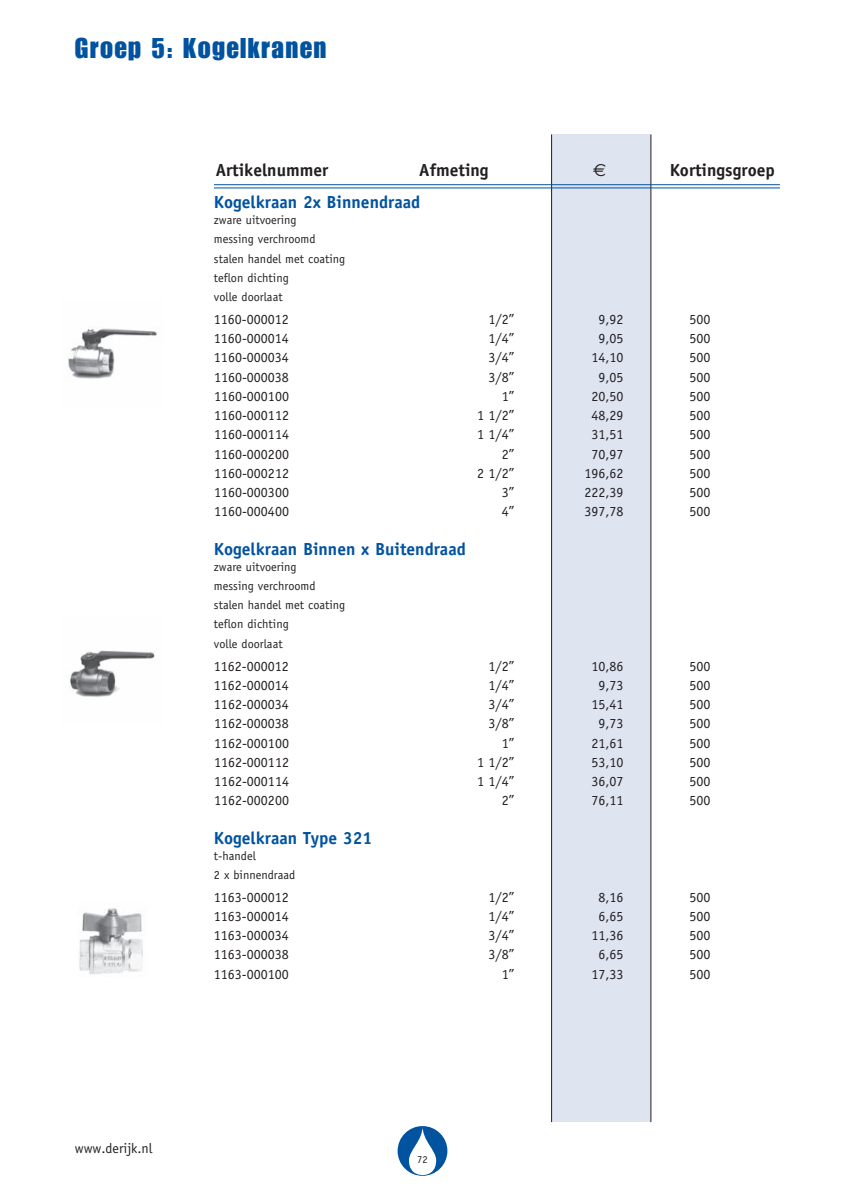
<style>
.page{position:relative;width:845px;height:1192px;background:#fff}
.page>*{position:absolute;margin:0;border:0;box-sizing:border-box;transform-origin:0 0}
.t1{font:28px "Impact LT Std";letter-spacing:.05em;color:#0153a0}
.t2{font:700 17.5px "Officina Sans Std";color:#0153a0}
.t3{font:700 17.5px "Officina Sans Std";color:#231f20}
.t4{font:17.5px "Euro Sans";color:#231f20}
.t5{font:14px/19.2px "Officina Sans Std";color:#231f20;text-align:center}
.t6{font:12.25px/19.2px "Officina Sans Std";color:#231f20}
.t7{font:10.5px "Officina Sans Std";color:#231f20}
</style>
<div class="page">
<div style="left:551px;top:134px;width:99px;height:988px;background:#dfe4f1"></div>
<hr style="left:551px;top:134px;width:1px;height:988px;background:#231f20">
<hr style="left:650px;top:134px;width:1px;height:988px;background:#231f20">
<hr style="left:214px;top:184px;width:565px;height:1px;background:#0153a0">
<hr style="left:214px;top:187px;width:565px;height:1px;background:#0153a0">
<div style="left:397px;top:1126px;width:50px;height:49px;background:#0153a0;border-radius:50%"></div>
<svg style="left:409px;top:1126px;width:27px;height:50px"></svg>
<img style="left:68px;top:328px;width:89px;height:51px">
<img style="left:70px;top:650px;width:85px;height:47px">
<img style="left:79px;top:908px;width:64px;height:67px">
<h1 class="t1" style="left:75px;top:31px;width:253px">Groep 5: Kogelkranen</h1>
<p class="t3" style="left:216px;top:159px;width:114px">Artikelnummer</p>
<p class="t3" style="left:419px;top:159px;width:71px">Afmeting</p>
<p class="t4" style="left:593px;top:160px;width:15px">e</p>
<p class="t3" style="left:669px;top:159px;width:107px">Kortingsgroep</p>
<p class="t2" style="left:214px;top:191px;width:208px">Kogelkraan 2x Binnendraad</p>
<p class="t6" style="left:214px;top:210px;width:133px">zware uitvoering<br>messing verchroomd stalen handel met coating teflon dichting<br>volle doorlaat</p>
<p class="t5" style="left:214px;top:309px;width:76px">1160-000012</p>
<p class="t5" style="left:488px;top:309px;width:27px">1/2”</p>
<p class="t5" style="left:689px;top:309px;width:22px">500</p>
<p class="t5" style="left:214px;top:329px;width:76px">1160-000014</p>
<p class="t5" style="left:488px;top:329px;width:27px">1/4”</p>
<p class="t5" style="left:689px;top:329px;width:22px">500</p>
<p class="t5" style="left:214px;top:348px;width:76px">1160-000034</p>
<p class="t5" style="left:488px;top:348px;width:27px">3/4”</p>
<p class="t5" style="left:689px;top:348px;width:22px">500</p>
<p class="t5" style="left:214px;top:367px;width:76px">1160-000038</p>
<p class="t5" style="left:488px;top:367px;width:27px">3/8”</p>
<p class="t5" style="left:689px;top:367px;width:22px">500</p>
<p class="t5" style="left:214px;top:386px;width:76px">1160-000100</p>
<p class="t5" style="left:501px;top:386px;width:14px">1”</p>
<p class="t5" style="left:689px;top:386px;width:22px">500</p>
<p class="t5" style="left:214px;top:406px;width:76px">1160-000112</p>
<p class="t5" style="left:477px;top:406px;width:39px">1 1/2”</p>
<p class="t5" style="left:689px;top:406px;width:22px">500</p>
<p class="t5" style="left:214px;top:425px;width:76px">1160-000114</p>
<p class="t5" style="left:477px;top:425px;width:39px">1 1/4”</p>
<p class="t5" style="left:689px;top:425px;width:22px">500</p>
<p class="t5" style="left:214px;top:444px;width:76px">1160-000200</p>
<p class="t5" style="left:501px;top:444px;width:14px">2”</p>
<p class="t5" style="left:689px;top:444px;width:22px">500</p>
<p class="t5" style="left:214px;top:463px;width:76px">1160-000212</p>
<p class="t5" style="left:477px;top:463px;width:39px">2 1/2”</p>
<p class="t5" style="left:689px;top:463px;width:22px">500</p>
<p class="t5" style="left:214px;top:483px;width:76px">1160-000300</p>
<p class="t5" style="left:501px;top:483px;width:14px">3”</p>
<p class="t5" style="left:689px;top:483px;width:22px">500</p>
<p class="t5" style="left:214px;top:502px;width:76px">1160-000400</p>
<p class="t5" style="left:501px;top:502px;width:14px">4”</p>
<p class="t5" style="left:689px;top:502px;width:22px">500</p>
<p class="t2" style="left:214px;top:538px;width:253px">Kogelkraan Binnen x Buitendraad</p>
<p class="t6" style="left:214px;top:557px;width:133px">zware uitvoering<br>messing verchroomd stalen handel met coating teflon dichting<br>volle doorlaat</p>
<p class="t5" style="left:214px;top:656px;width:76px">1162-000012</p>
<p class="t5" style="left:488px;top:656px;width:27px">1/2”</p>
<p class="t5" style="left:689px;top:656px;width:22px">500</p>
<p class="t5" style="left:214px;top:675px;width:76px">1162-000014</p>
<p class="t5" style="left:488px;top:675px;width:27px">1/4”</p>
<p class="t5" style="left:689px;top:675px;width:22px">500</p>
<p class="t5" style="left:214px;top:694px;width:76px">1162-000034</p>
<p class="t5" style="left:488px;top:694px;width:27px">3/4”</p>
<p class="t5" style="left:689px;top:694px;width:22px">500</p>
<p class="t5" style="left:214px;top:714px;width:76px">1162-000038</p>
<p class="t5" style="left:488px;top:714px;width:27px">3/8”</p>
<p class="t5" style="left:689px;top:714px;width:22px">500</p>
<p class="t5" style="left:214px;top:733px;width:76px">1162-000100</p>
<p class="t5" style="left:501px;top:733px;width:14px">1”</p>
<p class="t5" style="left:689px;top:733px;width:22px">500</p>
<p class="t5" style="left:214px;top:752px;width:76px">1162-000112</p>
<p class="t5" style="left:477px;top:752px;width:39px">1 1/2”</p>
<p class="t5" style="left:689px;top:752px;width:22px">500</p>
<p class="t5" style="left:214px;top:771px;width:76px">1162-000114</p>
<p class="t5" style="left:477px;top:771px;width:39px">1 1/4”</p>
<p class="t5" style="left:689px;top:771px;width:22px">500</p>
<p class="t5" style="left:214px;top:791px;width:76px">1162-000200</p>
<p class="t5" style="left:501px;top:791px;width:14px">2”</p>
<p class="t5" style="left:689px;top:791px;width:22px">500</p>
<p class="t2" style="left:214px;top:827px;width:160px">Kogelkraan Type 321</p>
<p class="t6" style="left:214px;top:845px;width:83px">t-handel<br>2 x binnendraad</p>
<p class="t5" style="left:214px;top:887px;width:76px">1163-000012</p>
<p class="t5" style="left:488px;top:887px;width:27px">1/2”</p>
<p class="t5" style="left:689px;top:887px;width:22px">500</p>
<p class="t5" style="left:214px;top:906px;width:76px">1163-000014</p>
<p class="t5" style="left:488px;top:906px;width:27px">1/4”</p>
<p class="t5" style="left:689px;top:906px;width:22px">500</p>
<p class="t5" style="left:214px;top:925px;width:76px">1163-000034</p>
<p class="t5" style="left:488px;top:925px;width:27px">3/4”</p>
<p class="t5" style="left:689px;top:925px;width:22px">500</p>
<p class="t5" style="left:214px;top:945px;width:76px">1163-000038</p>
<p class="t5" style="left:488px;top:945px;width:27px">3/8”</p>
<p class="t5" style="left:689px;top:945px;width:22px">500</p>
<p class="t5" style="left:214px;top:964px;width:76px">1163-000100</p>
<p class="t5" style="left:501px;top:964px;width:14px">1”</p>
<p class="t5" style="left:689px;top:964px;width:22px">500</p>
<p class="t5" style="left:584px;top:309px;width:41px;text-align:right">9,92<br>9,05<br>14,10<br>9,05<br>20,50<br>48,29<br>31,51<br>70,97<br>196,62<br>222,39<br>397,78</p>
<p class="t5" style="left:591px;top:656px;width:34px">10,86<br>9,73<br>15,41<br>9,73<br>21,61<br>53,10<br>36,07<br>76,11</p>
<p class="t5" style="left:591px;top:887px;width:34px">8,16<br>6,65<br>11,36<br>6,65<br>17,33</p>
<p class="t5" style="left:75px;top:1138px;width:79px">www.derijk.nl</p>
<p class="t7" style="left:417px;top:1153px;width:12px">72</p>
</div>
